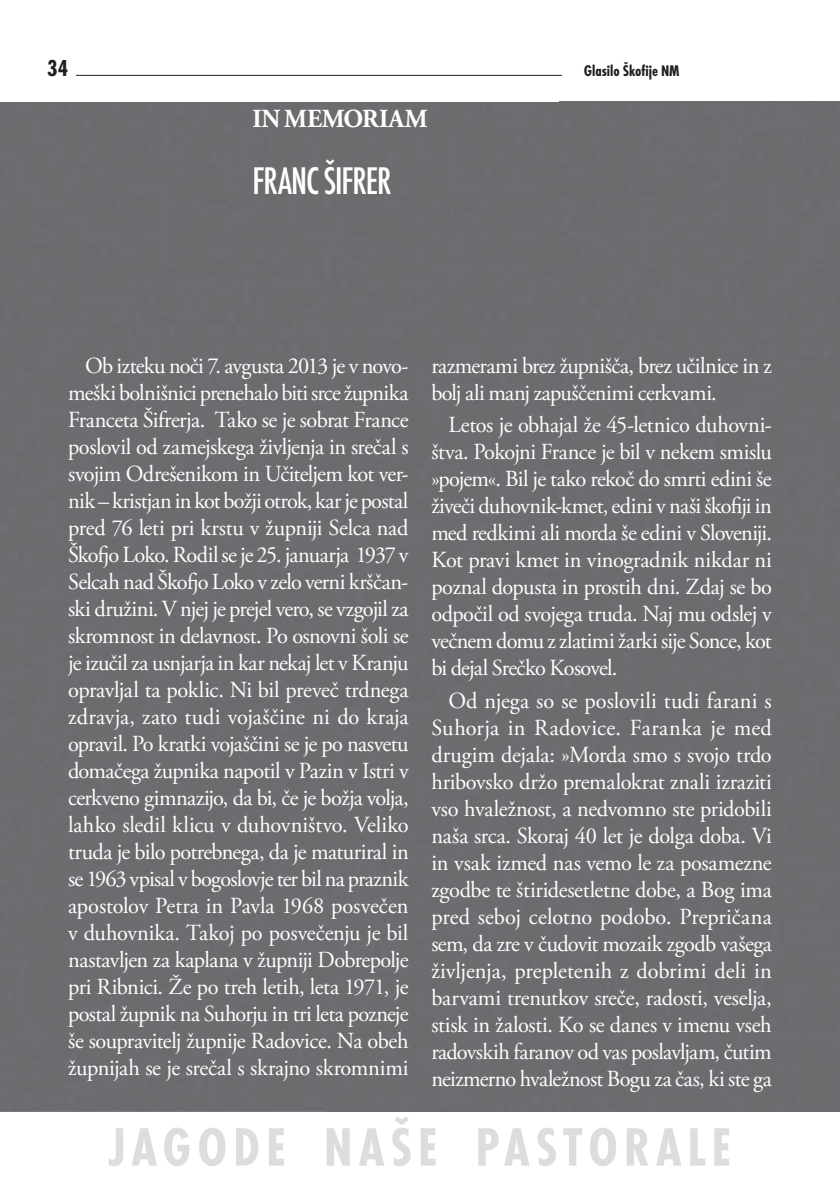
<style>
.page{position:relative;width:840px;height:1191px;background:#fff}
.page>*{position:absolute;margin:0;border:0;box-sizing:border-box;transform-origin:0 0}
.t1{font:700 condensed 56px "Futura TEE";letter-spacing:.1em;color:#dcdddf}
.t2{font:500 condensed 40px "Futura TEE";letter-spacing:-.025em;color:#fff}
.t3{font:700 26px "Adobe Garamond Pro";letter-spacing:-.01em;color:#fff}
.t4{font:700 condensed 24px "Futura TEE";color:#231f20}
.t5{font:23px/27px "Adobe Garamond Pro";letter-spacing:-.025em;color:#fff;text-align:justify}
.t6{font:700 condensed 16px "Futura TEE";color:#231f20}
</style>
<div class="page">
<hr style="left:76px;top:75px;width:485px;height:1px;background:#231f20">
<div style="left:0;top:102px;width:839px;height:1009px;background:#6c6c6f"></div>
<p class="t4" style="left:47px;top:54px;width:22px">34</p>
<p class="t6" style="left:583px;top:61px;width:97px">Glasilo Škofije NM</p>
<p class="t3" style="left:252px;top:104px;width:177px">IN MEMORIAM</p>
<h2 class="t2" style="left:252px;top:158px;width:140px">FRANC ŠIFRER</h2>
<p class="t5" style="left:68px;top:352px;width:342px;text-indent:17px">Ob izteku noči 7. avgusta 2013 je v novo&shy;meški bolnišnici prenehalo biti srce župnika Franceta Šifrerja. Tako se je sobrat France poslovil od zamejskega življenja in srečal s svojim Odrešenikom in Učiteljem kot ver&shy;nik – kristjan in kot božji otrok, kar je postal pred 76 leti pri krstu v župniji Selca nad Škofjo Loko. Rodil se je 25. januarja 1937 v Selcah nad Škofjo Loko v zelo verni krščan&shy;ski družini. V njej je prejel vero, se vzgojil za skromnost in delavnost. Po osnovni šoli se je izučil za usnjarja in kar nekaj let v Kranju opravljal ta poklic. Ni bil preveč trdnega zdravja, zato tudi vojaščine ni do kraja opravil. Po kratki vojaščini se je po nasvetu domačega župnika napotil v Pazin v Istri v cerkveno gimnazijo, da bi, če je božja volja, lahko sledil klicu v duhovništvo. Veliko truda je bilo potrebnega, da je maturiral in se 1963 vpisal v bogoslovje ter bil na praznik apostolov Petra in Pavla 1968 posvečen v duhovnika. Takoj po posvečenju je bil nastavljen za kaplana v župniji Dobrepolje pri Ribnici. Že po treh letih, leta 1971, je postal župnik na Suhorju in tri leta pozneje še soupravitelj župnije Radovice. Na obeh župnijah se je srečal s skrajno skromnimi</p>
<p class="t5" style="left:431px;top:352px;width:342px">razmerami brez župnišča, brez učilnice in z bolj ali manj zapuščenimi cerkvami.</p>
<p class="t5" style="left:431px;top:412px;width:342px;text-indent:17px">Letos je obhajal že 45-letnico duhovni&shy;štva. Pokojni France je bil v nekem smislu »pojem«. Bil je tako rekoč do smrti edini še živeči duhovnik-kmet, edini v naši škofiji in med redkimi ali morda še edini v Sloveniji.<br>Kot pravi kmet in vinogradnik nikdar ni poznal dopusta in prostih dni. Zdaj se bo odpočil od svojega truda. Naj mu odslej v večnem domu z zlatimi žarki sije Sonce, kot bi dejal Srečko Kosovel.</p>
<p class="t5" style="left:431px;top:688px;width:342px;text-indent:17px">Od njega so se poslovili tudi farani s Suhorja in Radovice. Faranka je med drugim dejala: »Morda smo s svojo trdo hribovsko držo premalokrat znali izraziti vso hvaležnost, a nedvomno ste pridobili naša srca. Skoraj 40 let je dolga doba. Vi in vsak izmed nas vemo le za posamezne zgodbe te štiridesetletne dobe, a Bog ima pred seboj celotno podobo. Prepričana sem, da zre v čudovit mozaik zgodb vašega življenja, prepletenih z dobrimi deli in barvami trenutkov sreče, radosti, veselja, stisk in žalosti. Ko se danes v imenu vseh radovskih faranov od vas poslavljam, čutim neizmerno hvaležnost Bogu za čas, ki ste ga</p>
<h1 class="t1" style="left:109px;top:1114px;width:623px">JAGODE NAŠE PASTORALE</h1>
</div>
